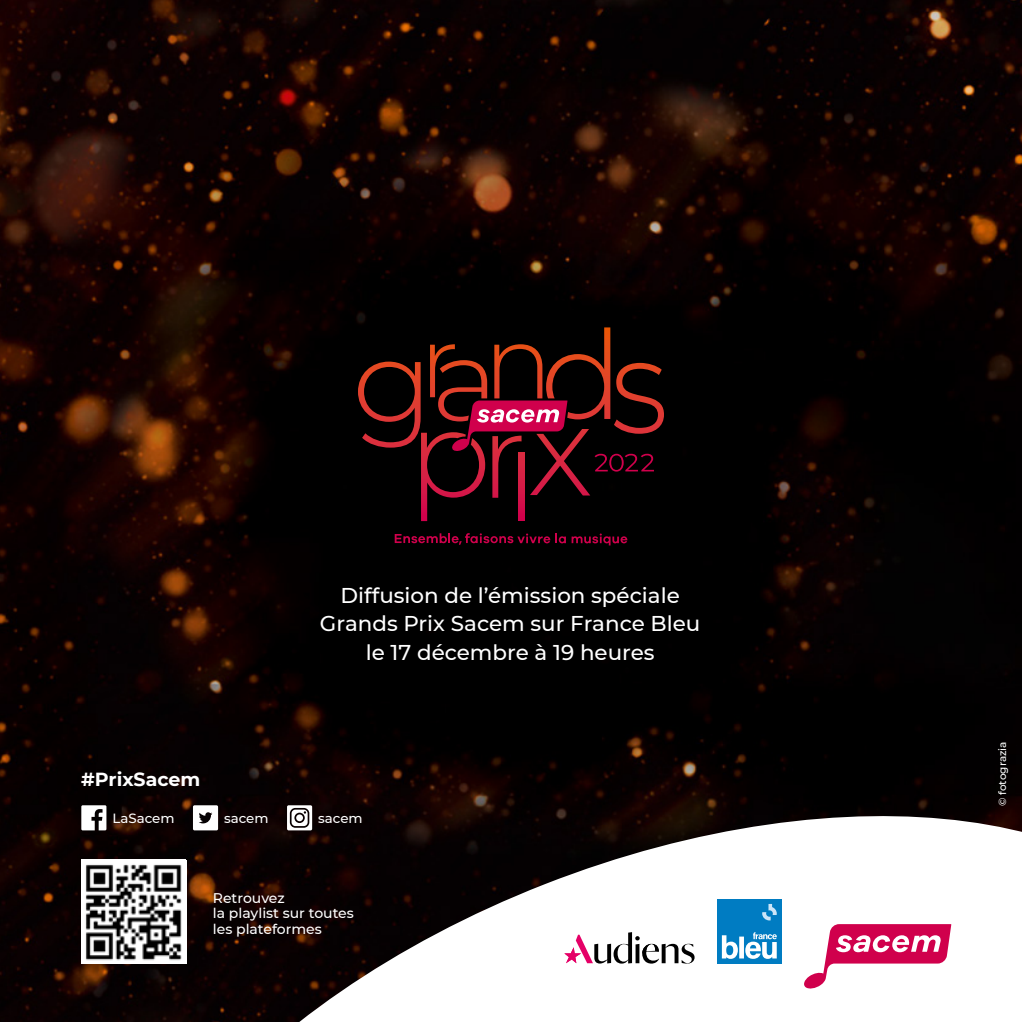
<style>
.page{position:relative;width:1022px;height:1022px;background:#fff}
.page>*{position:absolute;margin:0;border:0;box-sizing:border-box;transform-origin:0 0}
.t1{font:500 21.35px/28.3px "Montserrat";color:#fff;text-align:center}
.t2{font:700 18.9px "Montserrat";color:#fff}
.t3{font:500 14px/15.4px "Montserrat";color:#fff}
.t4{font:500 13.3px "Montserrat";color:#fff}
.t5{font:500 10.5px "Montserrat";color:#fff}
</style>
<div class="page">
<img style="left:0;top:0;width:1022px;height:1022px">
<svg style="left:50px;top:766px;width:972px;height:256px"></svg>
<svg style="left:81px;top:805px;width:25px;height:25px"></svg>
<svg style="left:287px;top:805px;width:25px;height:25px"></svg>
<svg style="left:193px;top:805px;width:25px;height:25px"></svg>
<img style="left:82px;top:860px;width:104px;height:103px">
<svg style="left:804px;top:924px;width:147px;height:64px"></svg>
<div style="left:717px;top:899px;width:64px;height:65px;background:#007cc2"></div>
<svg style="left:762px;top:904px;width:15px;height:16px"></svg>
<svg style="left:722px;top:932px;width:55px;height:27px"></svg>
<svg style="left:564px;top:932px;width:131px;height:32px"></svg>
<svg style="left:358px;top:327px;width:306px;height:194px;background:#2e0a0d"></svg>
<svg style="left:572px;top:533px;width:55px;height:12px"></svg>
<svg style="left:395px;top:533px;width:171px;height:12px;background:#3d0016"></svg>
<p class="t1" style="left:320px;top:580px;width:382px">Diffusion de l’émission spéciale<br>Grands Prix Sacem sur France Bleu le 17 décembre à 19 heures</p>
<p class="t2" style="left:81px;top:766px;width:121px">#PrixSacem</p>
<p class="t4" style="left:112px;top:809px;width:64px">LaSacem</p>
<p class="t4" style="left:224px;top:809px;width:46px">sacem</p>
<p class="t4" style="left:318px;top:809px;width:46px">sacem</p>
<p class="t3" style="left:213px;top:890px;width:142px">Retrouvez<br>la playlist sur toutes les plateformes</p>
<p class="t5" style="left:995px;top:806px;width:66px;rotate:-90deg">© fotograzia</p>
</div>
